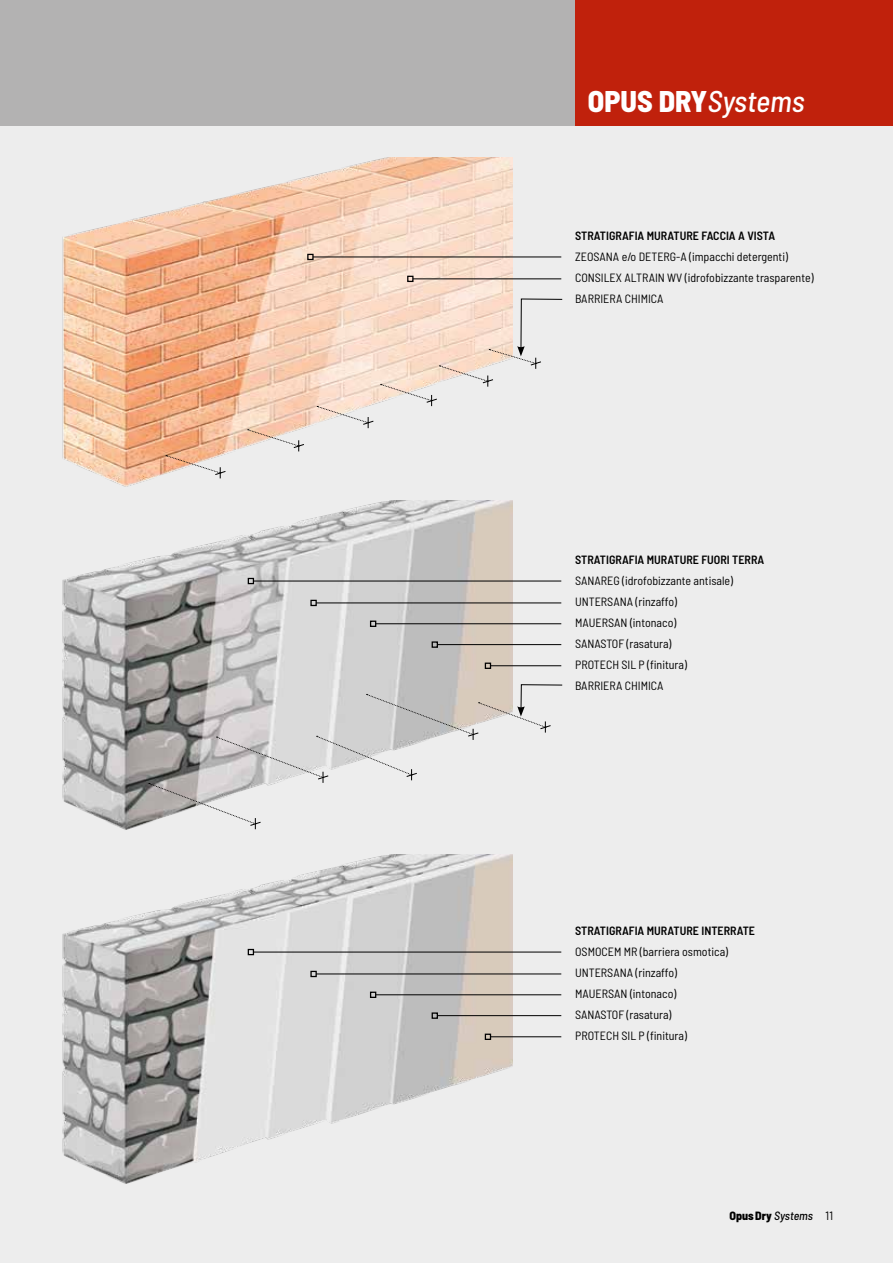
<style>
.page{position:relative;width:893px;height:1263px;background:#ededed}
.page>*{position:absolute;margin:0;border:0;box-sizing:border-box;transform-origin:0 0}
.t1{font:800 semi-condensed 30px "Barlow";color:#fff}
.t2{font:semi-condensed 12px/21px "Barlow";color:#000}
.t3{font:600 semi-condensed 12px "Barlow";color:#000}
.t4{font:800 semi-condensed 12px "Barlow";color:#000}
.s1{font-weight:500;font-style:italic}
.s2{font-weight:400;font-stretch:normal}
</style>
<div class="page">
<div style="left:0;top:0;width:893px;height:125px;background:#b3b2b2"></div>
<img style="left:62px;top:157px;width:450px;height:330px">
<hr style="left:313px;top:257px;width:248px;height:1px;background:#000">
<div style="left:307px;top:254px;width:7px;height:6px;border:1px solid #000"></div>
<hr style="left:413px;top:278px;width:148px;height:1px;background:#000">
<div style="left:407px;top:276px;width:7px;height:6px;border:1px solid #000"></div>
<img style="left:62px;top:500px;width:450px;height:330px">
<hr style="left:253px;top:581px;width:308px;height:1px;background:#000">
<svg style="left:248px;top:578px;width:6px;height:6px"></svg>
<hr style="left:316px;top:602px;width:245px;height:1px;background:#000">
<div style="left:310px;top:600px;width:7px;height:6px;border:1px solid #000"></div>
<hr style="left:376px;top:623px;width:185px;height:1px;background:#000">
<svg style="left:370px;top:621px;width:6px;height:6px"></svg>
<hr style="left:437px;top:644px;width:124px;height:1px;background:#000">
<div style="left:432px;top:641px;width:6px;height:7px;border:1px solid #000"></div>
<hr style="left:490px;top:665px;width:71px;height:1px;background:#000">
<div style="left:485px;top:662px;width:6px;height:7px;border:1px solid #000"></div>
<img style="left:62px;top:854px;width:450px;height:330px">
<hr style="left:253px;top:952px;width:308px;height:1px;background:#000">
<svg style="left:248px;top:949px;width:6px;height:6px"></svg>
<hr style="left:316px;top:973px;width:245px;height:1px;background:#000">
<div style="left:310px;top:971px;width:7px;height:6px;border:1px solid #000"></div>
<hr style="left:376px;top:994px;width:185px;height:1px;background:#000">
<div style="left:370px;top:991px;width:6px;height:7px;border:1px solid #000"></div>
<hr style="left:437px;top:1015px;width:124px;height:1px;background:#000">
<div style="left:432px;top:1012px;width:6px;height:7px;border:1px solid #000"></div>
<hr style="left:490px;top:1036px;width:71px;height:1px;background:#000">
<div style="left:485px;top:1033px;width:6px;height:7px;border:1px solid #000"></div>
<svg style="left:166px;top:455px;width:60px;height:23px"></svg>
<svg style="left:248px;top:429px;width:57px;height:22px"></svg>
<svg style="left:317px;top:406px;width:57px;height:22px"></svg>
<svg style="left:381px;top:298px;width:182px;height:108px"></svg>
<svg style="left:149px;top:684px;width:414px;height:145px"></svg>
<div style="left:575px;top:0;width:318px;height:125px;background:#c0210c"></div>
<h1 class="t1" style="left:588px;top:82px;width:218px">OPUS DRY<span class="s1">Systems</span></h1>
<p class="t3" style="left:575px;top:228px;width:202px">STRATIGRAFIA MURATURE FACCIA A VISTA</p>
<p class="t2" style="left:575px;top:246px;width:240px">ZEOSANA e/o DETERG-A (impacchi detergenti)<br>CONSILEX ALTRAIN WV (idrofobizzante trasparente)<br>BARRIERA CHIMICA</p>
<p class="t3" style="left:575px;top:552px;width:191px">STRATIGRAFIA MURATURE FUORI TERRA</p>
<p class="t2" style="left:575px;top:570px;width:159px">SANAREG (idrofobizzante antisale)<br>UNTERSANA (rinzaffo)<br>MAUERSAN (intonaco)<br>SANASTOF (rasatura)<br>PROTECH SIL P (finitura)<br>BARRIERA CHIMICA</p>
<p class="t3" style="left:575px;top:923px;width:181px">STRATIGRAFIA MURATURE INTERRATE</p>
<p class="t2" style="left:575px;top:941px;width:154px">OSMOCEM MR (barriera osmotica)<br>UNTERSANA (rinzaffo)<br>MAUERSAN (intonaco)<br>SANASTOF (rasatura)<br>PROTECH SIL P (finitura)</p>
<p class="t4" style="left:729px;top:1208px;width:105px">OpusDry <span class="s1">Systems</span> <span class="s2">11</span></p>
</div>
